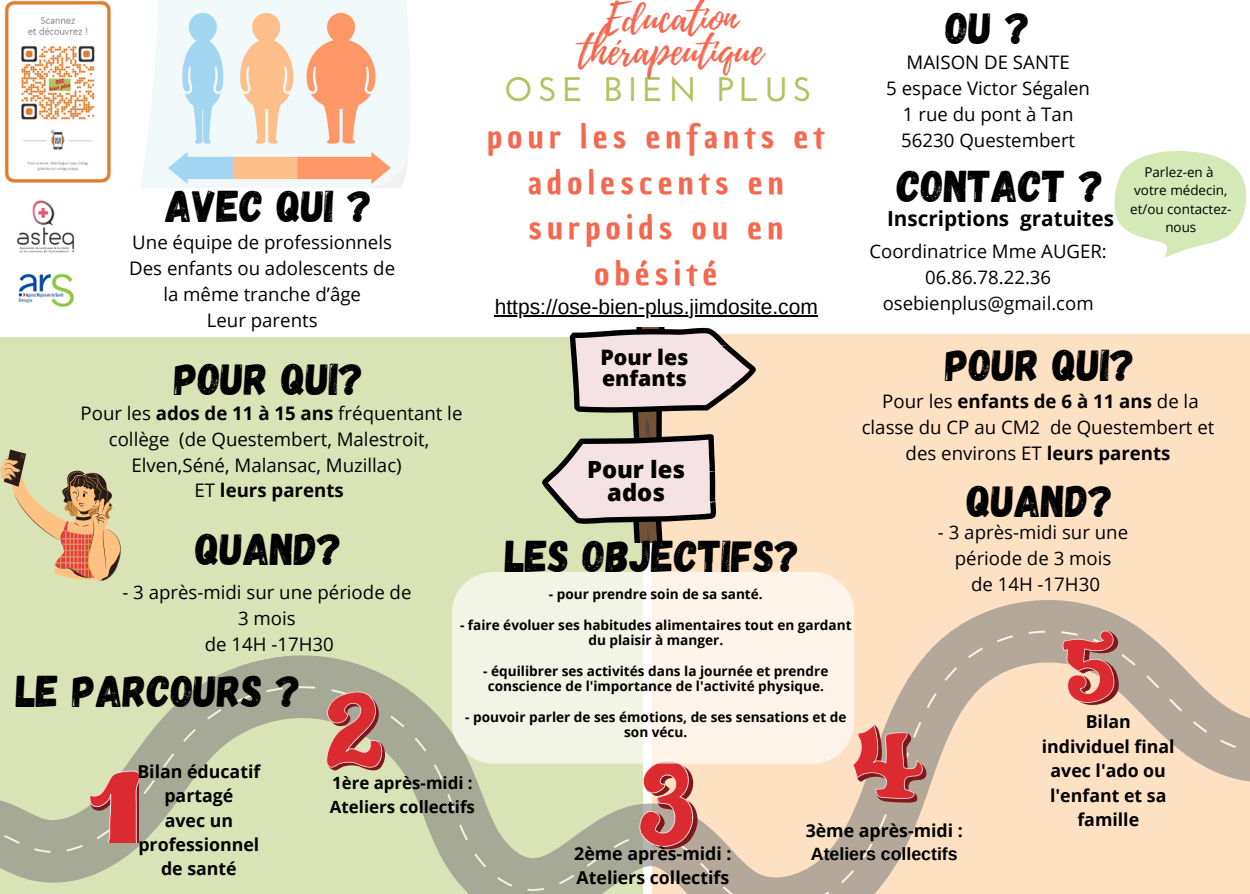
<style>
.page{position:relative;width:1250px;height:894px;background:#fff}
.page>*{position:absolute;margin:0;border:0;box-sizing:border-box;transform-origin:0 0}
.t1{font:44.4px "Gagalin";color:#000}
.t2{font:39.45px/33.2px "Playlist Script";color:#f6674f;text-align:center}
.t3{font:700 34.05px "Josefin Sans";letter-spacing:.16em;color:#b0c462}
.t4{font:32.7px/45.5px "Chau Philomene One";letter-spacing:.16em;color:#f6674f;text-align:center}
.t5{font:800 23.7px/23.1px "Open Sans";color:#000;text-align:center}
.t6{font:800 21.3px/20.9px "Open Sans";color:#000}
.t7{font:21px "Arimo";color:#000}
.t8{font:700 20.7px "Open Sans";color:#000}
.t9{font:18.6px/25.8px "Open Sans";color:#000;text-align:center}
.t10{font:700 18.6px "Open Sans";color:#000}
.t11{font:700 17.7px/24.5px "Open Sans";color:#000;text-align:center}
.t12{font:700 17.7px "Arimo";color:#000}
.t13{font:700 16.8px "Open Sans";color:#000}
.t14{font:700 13.65px/15.3px "Open Sans";color:#000;text-align:center}
.t15{font:13.5px/18.3px "Open Sans";color:#000;text-align:center}
.s1{font-weight:700}
.s2{font-weight:400}
</style>
<div class="page">
<div style="left:0;top:337px;width:643px;height:556px;background:#dae3b5"></div>
<div style="left:652px;top:334px;width:598px;height:559px;background:#fee1c2"></div>
<svg style="left:0;top:542px;width:1250px;height:351px"></svg>
<svg style="left:639px;top:763px;width:58px;height:86px"></svg>
<svg style="left:1062px;top:630px;width:57px;height:74px"></svg>
<svg style="left:89px;top:770px;width:50px;height:72px;background:#cd655e"></svg>
<svg style="left:0;top:449px;width:120px;height:131px"></svg>
<svg style="left:545px;top:327px;width:208px;height:215px"></svg>
<svg style="left:452px;top:572px;width:402px;height:191px;background:#f7f4e7"></svg>
<svg style="left:852px;top:724px;width:74px;height:78px;background:#ca706b"></svg>
<svg style="left:326px;top:691px;width:59px;height:79px;background:#c7645d"></svg>
<img style="left:4px;top:0;width:107px;height:183px">
<svg style="left:1115px;top:151px;width:132px;height:107px"></svg>
<img style="left:16px;top:200px;width:59px;height:53px">
<img style="left:18px;top:273px;width:56px;height:34px">
<img style="left:141px;top:0;width:270px;height:187px">
<hr style="left:495px;top:315px;width:323px;height:1px;background:#000">
<h2 class="t1" style="left:166px;top:177px;width:208px">AVEC QUI ?</h2>
<p class="t9" style="left:132px;top:229px;width:261px">Une équipe de professionnels</p>
<p class="t9" style="left:129px;top:254px;width:267px">Des enfants ou adolescents de la même tranche d’âge</p>
<p class="t9" style="left:207px;top:306px;width:112px">Leur parents</p>
<h1 class="t2" style="left:579px;top:3px;width:185px">Education thérapeutique</h1>
<p class="t3" style="left:504px;top:75px;width:309px">OSE BIEN PLUS</p>
<p class="t4" style="left:487px;top:114px;width:339px">pour les enfants et adolescents en surpoids ou en obésité</p>
<p class="t7" style="left:495px;top:295px;width:325px">https://ose-bien-plus.jimdosite.com</p>
<p class="t1" style="left:946px;top:0;width:86px">OU ?</p>
<h5 class="t9" style="left:907px;top:49px;width:165px">MAISON DE SANTE</h5>
<p class="t9" style="left:886px;top:75px;width:205px">5 espace Victor Ségalen</p>
<h2 class="t9" style="left:903px;top:101px;width:172px">1 rue du pont à Tan</h2>
<p class="t9" style="left:901px;top:127px;width:175px">56230 Questembert</p>
<p class="t1" style="left:897px;top:157px;width:208px">CONTACT ?</p>
<p class="t8" style="left:887px;top:204px;width:229px">Inscriptions gratuites</p>
<p class="t9" style="left:869px;top:238px;width:239px">Coordinatrice Mme AUGER:<br>06.86.78.22.36</p>
<p class="t9" style="left:883px;top:289px;width:212px">osebienplus@gmail.com</p>
<p class="t15" style="left:1144px;top:163px;width:71px">Parlez-en à</p>
<p class="t15" style="left:1130px;top:181px;width:103px">votre médecin, et/ou contactez&shy;nous</p>
<h2 class="t6" style="left:600px;top:346px;width:90px">Pour les enfants</h2>
<p class="t1" style="left:946px;top:337px;width:191px">POUR QUI?</p>
<p class="t1" style="left:174px;top:350px;width:191px">POUR QUI?</p>
<p class="t9" style="left:81px;top:399px;width:383px">Pour les <span class="s1">ados de 11 à 15 ans</span> fréquentant le collège (de Questembert, Malestroit,<br>Elven,Séné, Malansac, Muzillac)</p>
<p class="t10" style="left:194px;top:477px;width:151px"><span class="s2">ET</span> leurs parents</p>
<p class="t9" style="left:862px;top:388px;width:354px">Pour les <span class="s1">enfants de 6 à 11 ans</span> de la classe du CP au CM2 de Questembert et des environs ET <span class="s1">leurs parents</span></p>
<p class="t5" style="left:587px;top:457px;width:100px">Pour les ados</p>
<p class="t1" style="left:967px;top:472px;width:148px">QUAND?</p>
<p class="t9" style="left:938px;top:519px;width:192px">- 3 après-midi sur une période de 3 mois</p>
<h1 class="t9" style="left:971px;top:570px;width:130px">de 14H -17H30</h1>
<h1 class="t1" style="left:196px;top:520px;width:148px">QUAND?</h1>
<p class="t1" style="left:505px;top:527px;width:296px">LES OBJECTIFS?</p>
<p class="t9" style="left:122px;top:579px;width:291px">- 3 après-midi sur une période de<br>3 mois</p>
<h2 class="t9" style="left:205px;top:630px;width:130px">de 14H -17H30</h2>
<p class="t14" style="left:549px;top:586px;width:215px">- pour prendre soin de sa santé.</p>
<p class="t14" style="left:460px;top:616px;width:393px">- faire évoluer ses habitudes alimentaires tout en gardant du plaisir à manger.</p>
<h3 class="t14" style="left:483px;top:662px;width:347px">- équilibrer ses activités dans la journée et prendre conscience de l'importance de l'activité physique.</h3>
<h4 class="t14" style="left:465px;top:708px;width:383px">- pouvoir parler de ses émotions, de ses sensations et de son vécu.</h4>
<p class="t1" style="left:16px;top:662px;width:286px">LE PARCOURS ?</p>
<h2 class="t11" style="left:1086px;top:709px;width:47px">Bilan</h2>
<p class="t11" style="left:1042px;top:733px;width:134px">individuel final avec l'ado ou l'enfant et sa famille</p>
<p class="t11" style="left:137px;top:758px;width:124px">Bilan éducatif partagé</p>
<p class="t11" style="left:138px;top:807px;width:122px">avec un professionnel de santé</p>
<h2 class="t13" style="left:332px;top:770px;width:142px">1ère après-midi :</h2>
<p class="t13" style="left:330px;top:794px;width:147px">Ateliers collectifs</p>
<p class="t11" style="left:806px;top:817px;width:159px">3ème après-midi :</p>
<h6 class="t12" style="left:811px;top:843px;width:148px">Ateliers collectifs</h6>
<p class="t11" style="left:574px;top:840px;width:159px">2ème après-midi :</p>
<p class="t11" style="left:577px;top:865px;width:154px">Ateliers collectifs</p>
</div>
